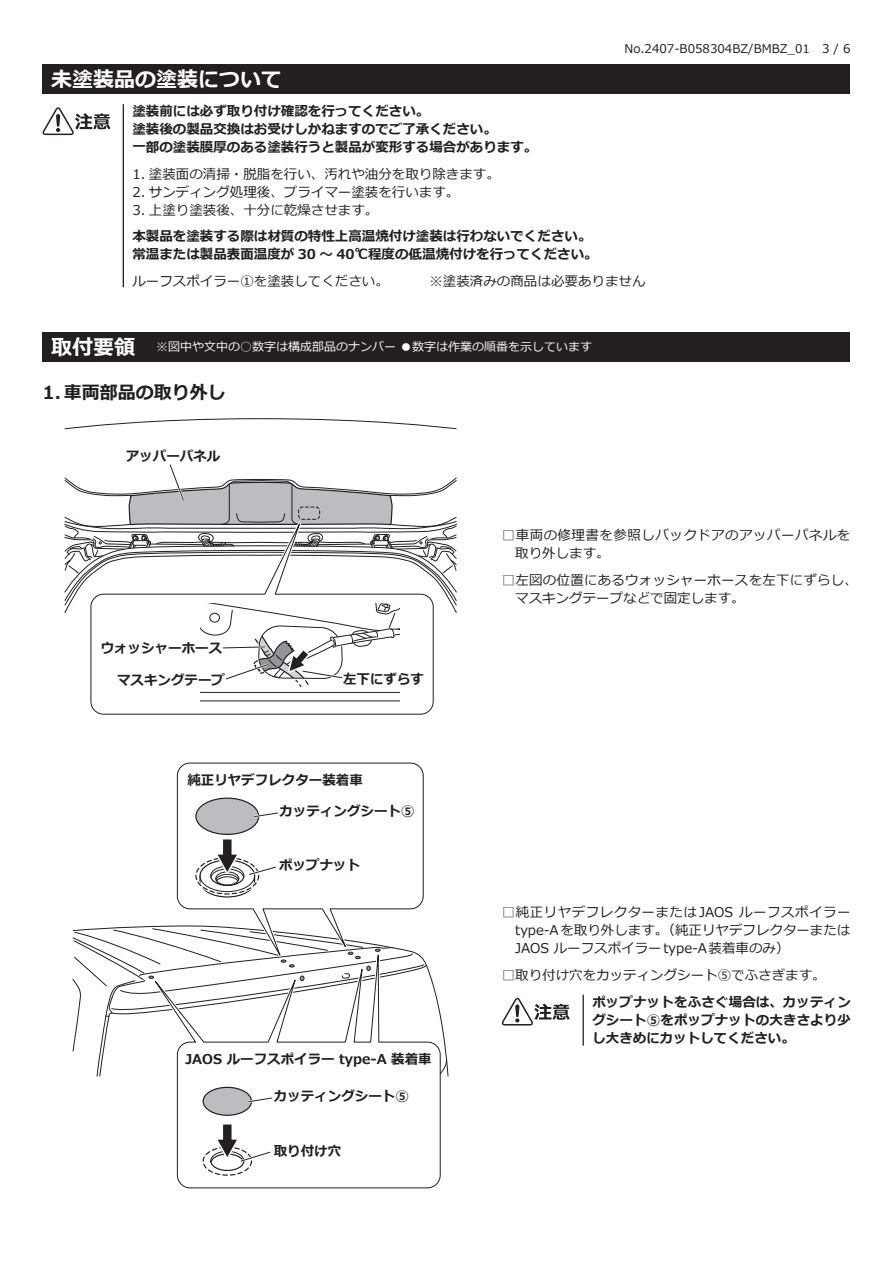
<style>
.page{position:relative;width:893px;height:1263px;background:#fff}
.page>*{position:absolute;margin:0;border:0;box-sizing:border-box;transform-origin:0 0}
.大見出し{font:700 21px "Meiryo";color:#fff}
.t1{font:700 18px "Meiryo";color:#231f20}
.t2{font:700 13.5px/18px "Meiryo";color:#231f20;text-align:justify}
.t3{font:13.5px/18px "Meiryo";color:#231f20}
.t4{font:13.5px/18px "Meiryo";letter-spacing:.035em;color:#231f20}
.t5{font:12px "Meiryo";color:#fff}
.t6{font:12px "Meiryo";color:#231f20}
</style>
<div class="page">
<div style="left:43px;top:332px;width:807px;height:29px;background:#231f20"></div>
<svg style="left:64px;top:418px;width:393px;height:12px"></svg>
<svg style="left:90px;top:693px;width:344px;height:22px"></svg>
<hr style="left:201px;top:701px;width:199px;height:1px;background:#231f20">
<svg style="left:64px;top:464px;width:393px;height:229px"></svg>
<svg style="left:441px;top:1060px;width:6px;height:14px"></svg>
<svg style="left:177px;top:762px;width:247px;height:74px"></svg>
<svg style="left:176px;top:963px;width:265px;height:225px"></svg>
<svg style="left:72px;top:836px;width:354px;height:240px"></svg>
<svg style="left:252px;top:810px;width:28px;height:9px"></svg>
<svg style="left:209px;top:1121px;width:64px;height:50px"></svg>
<svg style="left:246px;top:1095px;width:29px;height:9px"></svg>
<svg style="left:502px;top:998px;width:68px;height:27px"></svg>
<hr style="left:583px;top:994px;width:1px;height:52px;background:#231f20">
<div style="left:43px;top:64px;width:807px;height:30px;background:#231f20"></div>
<hr style="left:123px;top:104px;width:1px;height:183px;background:#231f20">
<svg style="left:43px;top:107px;width:68px;height:28px"></svg>
<p class="t6" style="left:624px;top:40px;width:187px">No.2407-B058304BZ/BMBZ_01</p>
<p class="大見出し" style="left:51px;top:64px;width:232px">未塗装品の塗装について</p>
<p class="t2" style="left:132px;top:103px;width:298px">塗装前には必ず取り付け確認を行ってください。</p>
<p class="t2" style="left:132px;top:121px;width:366px">塗装後の製品交換はお受けしかねますのでご了承ください。</p>
<p class="t2" style="left:132px;top:139px;width:406px">一部の塗装膜厚のある塗装行うと製品が変形する場合があります。</p>
<p class="t3" style="left:132px;top:165px;width:369px">1. 塗装面の清掃・脱脂を行い、汚れや油分を取り除きます。</p>
<p class="t3" style="left:132px;top:183px;width:328px">2. サンディング処理後、プライマー塗装を行います。</p>
<p class="t3" style="left:132px;top:201px;width:247px">3. 上塗り塗装後、十分に乾燥させます。</p>
<p class="t2" style="left:132px;top:228px;width:460px">本製品を塗装する際は材質の特性上高温焼付け塗装は行わないでください。</p>
<p class="t2" style="left:132px;top:246px;width:467px">常温または製品表面温度が 30 ～ 40℃程度の低温焼付けを行ってください。</p>
<p class="t3" style="left:132px;top:272px;width:514px">ルーフスポイラー①を塗装してください。　　　※塗装済みの商品は必要ありません</p>
<p class="t6" style="left:822px;top:40px;width:30px">3 6/</p>
<p class="大見出し" style="left:51px;top:332px;width:118px">取付要領　<sup>※</sup></p>
<p class="t1" style="left:43px;top:379px;width:185px">1. 車両部品の取り外し</p>
<p class="t5" style="left:168px;top:338px;width:426px">図中や文中の○数字は構成部品のナンバー ●数字は作業の順番を示しています</p>
<p class="t2" style="left:126px;top:448px;width:96px">アッパーパネル</p>
<p class="t2" style="left:101px;top:640px;width:123px">ウォッシャーホース</p>
<p class="t2" style="left:117px;top:672px;width:110px">マスキングテープ</p>
<p class="t2" style="left:343px;top:670px;width:82px">左下にずらす</p>
<p class="t2" style="left:187px;top:772px;width:177px">純正リヤデフレクター装着車</p>
<p class="t2" style="left:280px;top:803px;width:136px">カッティングシート5</p>
<p class="t2" style="left:279px;top:857px;width:82px">ポップナット</p>
<p class="t2" style="left:185px;top:1051px;width:248px">JAOS ルーフスポイラー type A- 装着車</p>
<p class="t2" style="left:274px;top:1088px;width:136px">カッティングシート5</p>
<p class="t2" style="left:274px;top:1142px;width:69px">取り付け穴</p>
<p class="t4" style="left:515px;top:527px;width:337px;text-indent:-14px">□車両の修理書を参照しバックドアのアッパーパネルを取り外します。</p>
<p class="t3" style="left:515px;top:572px;width:344px;text-indent:-14px">□左図の位置にあるウォッシャーホースを左下にずらし、マスキングテープなどで固定します。</p>
<p class="t3" style="left:515px;top:904px;width:337px;text-indent:-14px">□純正リヤデフレクターまたはJAOS<br>type-Aを取り外します。（純正リヤデフレクターまたは<br>JAOS ルーフスポイラーtype-A装着車のみ(</p>
<p class="t3" style="left:502px;top:966px;width:325px">□取り付け穴をカッティングシート⑤でふさぎます。</p>
<p class="t2" style="left:592px;top:994px;width:260px">ポップナットをふさぐ場合は、カッティングシート⑤をポップナットの大きさより少し大きめにカットしてください。</p>
<p class="t4" style="left:739px;top:904px;width:113px">ルーフスポイラー</p>
</div>
